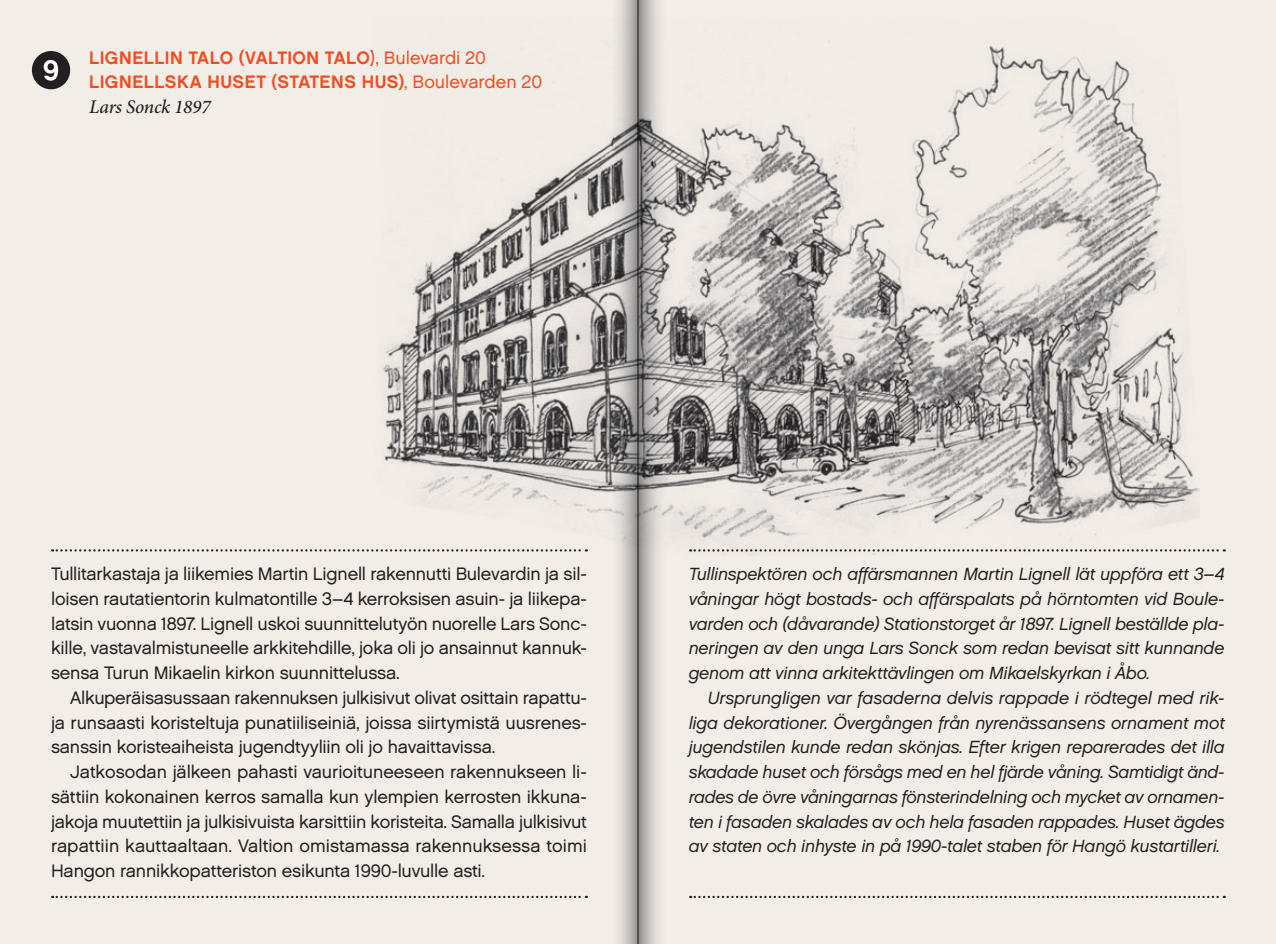
<style>
.page{position:relative;width:1276px;height:944px;background:#fff}
.page>*{position:absolute;margin:0;border:0;box-sizing:border-box;transform-origin:0 0}
._04_arkki{font:italic 500 19.35px "Minion Pro";letter-spacing:-.01em;color:#231f20}
._03_text_sis{font:18px/24.8px "Chalet London Nineteen Sixty";letter-spacing:-.01em;color:#231f20;text-align:justify}
._03_text{font:18px/24.8px "Chalet London Nineteen Sixty";letter-spacing:-.01em;color:#231f20;text-align:justify}
._02_otsikko{font:18px "Chalet New York Nineteen Sixty";letter-spacing:.025em;color:#f04d22}
._03_text_SWE_sis{font:17.55px/24.8px "Chalet Oblique London";letter-spacing:-.01em;color:#231f20;text-align:justify}
._03_text_SWE{font:17.55px/24.8px "Chalet Oblique London";letter-spacing:-.01em;color:#231f20;text-align:justify}
.s1{font-family:"Chalet London Nineteen Sixty"}
</style>
<div class="page">
<div style="left:0;top:0;width:638px;height:944px;background:#f3ede8"></div>
<div style="left:638px;top:0;width:638px;height:944px;background:#f3ede8"></div>
<svg style="left:52px;top:549px;width:321px;height:3px"></svg>
<svg style="left:52px;top:896px;width:535px;height:2px"></svg>
<svg style="left:1199px;top:549px;width:25px;height:3px"></svg>
<svg style="left:690px;top:896px;width:534px;height:2px"></svg>
<div style="left:32px;top:51px;width:38px;height:38px;background:#231f20;border-radius:50%"></div>
<svg style="left:44px;top:60px;width:14px;height:21px"></svg>
<img style="left:373px;top:41px;width:826px;height:514px">
<svg style="left:606px;top:0;width:32px;height:944px"></svg>
<svg style="left:638px;top:0;width:32px;height:944px"></svg>
<p class="_02_otsikko" style="left:89px;top:46px;width:398px">LIGNELLIN TALO (VALTION TALO)<span class="s1">, Bulevardi 20</span></p>
<p class="_02_otsikko" style="left:89px;top:71px;width:455px">LIGNELLSKA HUSET (STATENS HUS)<span class="s1">, Boulevarden 20</span></p>
<p class="_04_arkki" style="left:89px;top:94px;width:123px">Lars Sonck 1897</p>
<p class="_03_text" style="left:51px;top:561px;width:537px">Tullitarkastaja ja liikemies Martin Lignell rakennutti Bulevardin ja sil&shy;loisen rautatientorin kulmatontille 3–4 kerroksisen asuin- ja liikepa&shy;latsin vuonna 1897. Lignell uskoi suunnittelutyön nuorelle Lars Sonc&shy;kille, vastavalmistuneelle arkkitehdille, joka oli jo ansainnut kannuk&shy;sensa Turun Mikaelin kirkon suunnittelussa.</p>
<p class="_03_text_sis" style="left:51px;top:685px;width:537px;text-indent:19px">Alkuperäisasussaan rakennuksen julkisivut olivat osittain rapattu&shy;ja runsaasti koristeltuja punatiiliseiniä, joissa siirtymistä uusrenes&shy;sanssin koristeaiheista jugendtyyliin oli jo havaittavissa.</p>
<p class="_03_text_sis" style="left:51px;top:759px;width:537px;text-indent:19px">Jatkosodan jälkeen pahasti vaurioituneeseen rakennukseen li&shy;sättiin kokonainen kerros samalla kun ylempien kerrosten ikkuna&shy;jakoja muutettiin ja julkisivuista karsittiin koristeita. Samalla julkisivut rapattiin kauttaaltaan. Valtion omistamassa rakennuksessa toimi Hangon rannikkopatteriston esikunta 1990-luvulle asti.</p>
<p class="_03_text_SWE" style="left:689px;top:562px;width:537px">Tullinspektören och affärsmannen Martin Lignell lät uppföra ett 3–4 våningar högt bostads- och affärspalats på hörntomten vid Boule&shy;varden och (dåvarande) Stationstorget år 1897. Lignell beställde pla&shy;neringen av den unga Lars Sonck som redan bevisat sitt kunnande genom att vinna arkitekttävlingen om Mikaelskyrkan i Åbo.</p>
<p class="_03_text_SWE_sis" style="left:689px;top:685px;width:537px;text-indent:19px">Ursprungligen var fasaderna delvis rappade i rödtegel med rik&shy;liga dekorationer. Övergången från nyrenässansens ornament mot jugendstilen kunde redan skönjas. Efter krigen reparerades det illa skadade huset och försågs med en hel fjärde våning. Samtidigt änd&shy;rades de övre våningarnas fönsterindelning och mycket av ornamen&shy;ten i fasaden skalades av och hela fasaden rappades. Huset ägdes av staten och inhyste in på 1990-talet staben för Hangö kustartilleri.</p>
</div>
